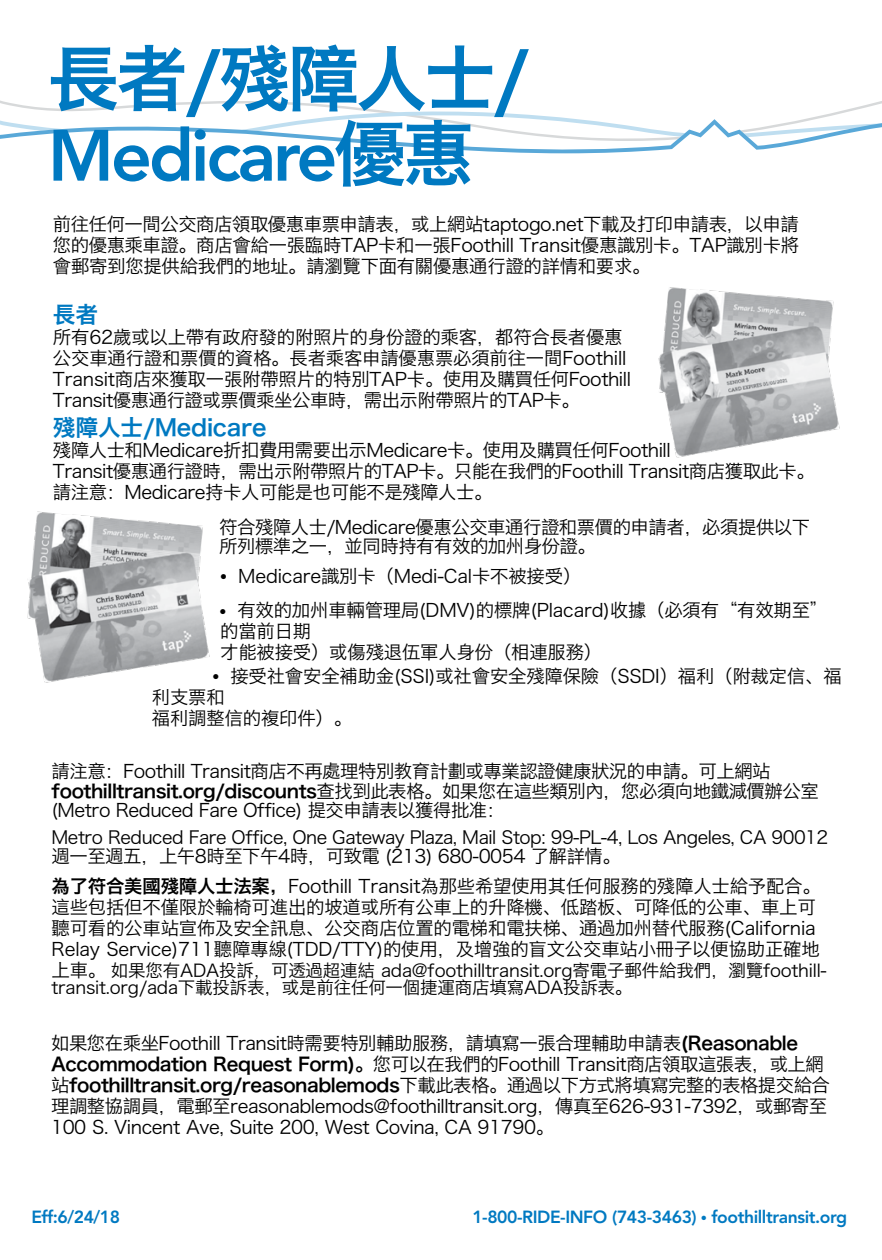
<style>
.page{position:relative;width:882px;height:1260px;background:#fff}
.page>*{position:absolute;margin:0;border:0;box-sizing:border-box;transform-origin:0 0}
.t1{font:800 71.75px "Avenir LT Pro";letter-spacing:-.045em;color:#0079c1}
.t2{font:71.75px "Hiragino Sans GB W6";letter-spacing:-.045em;color:#0079c1}
.t3{font:22.75px "Hiragino Sans GB W6";letter-spacing:-.01em;color:#0079c1}
.t4{font:18.38px/21px "Hiragino Sans GB W3";letter-spacing:-.025em;color:#000}
.t5{font:18.38px "Hiragino Sans GB W6";letter-spacing:-.025em;color:#000}
.t6{font:17.85px "Hiragino Sans GB W3";letter-spacing:-.025em;color:#000}
.t7{font:17.5px/17.7px "Hiragino Sans GB W3";letter-spacing:-.01em;color:#000}
.t8{font:800 17.5px "Avenir LT Pro";letter-spacing:-.025em;color:#0079c1}
.s1{font-family:"Hiragino Sans GB W6";font-weight:400}
.s2{font-family:"Hiragino Sans GB W3"}
.s3{font-family:"Hiragino Sans GB W6"}
.s4{font-size:18.38px}
</style>
<div class="page">
<svg style="left:0;top:100px;width:882px;height:54px"></svg>
<img style="left:658px;top:287px;width:182px;height:171px">
<img style="left:27px;top:511px;width:183px;height:172px">
<h1 class="t2" style="left:48px;top:31px;width:484px">長者/殘障人士/</h1>
<h1 class="t1" style="left:48px;top:113px;width:428px">Medicare<span class="s1">優惠</span></h1>
<p class="t4" style="left:53px;top:214px;width:748px;text-align:justify">前往任何一間公交商店領取優惠車票申請表，或上網站taptogo.net下載及打印申請表，以申請您的優惠乘車證。商店會給一張臨時TAP卡和一張Foothill Transit優惠識別卡。TAP識別卡將會郵寄到您提供給我們的地址。請瀏覽下面有關優惠通行證的詳情和要求。</p>
<p class="t3" style="left:53px;top:299px;width:47px">長者</p>
<p class="t4" style="left:53px;top:326px;width:579px">所有62歲或以上帶有政府發的附照片的身份證的乘客，都符合長者優惠公交車通行證和票價的資格。長者乘客申請優惠票必須前往一間Foothill Transit商店來獲取一張附帶照片的特別TAP卡。使用及購買任何Foothill Transit優惠通行證或票價乘坐公車時，需出示附帶照片的TAP卡。</p>
<p class="t3" style="left:53px;top:413px;width:215px">殘障人士/Medicare</p>
<p class="t4" style="left:53px;top:440px;width:763px">殘障人士和Medicare折扣費用需要出示Medicare卡。使用及購買任何Foothill<br>Transit優惠通行證時，需出示附帶照片的TAP卡。只能在我們的Foothill Transit商店獲取此卡。請注意：Medicare持卡人可能是也可能不是殘障人士。</p>
<p class="t4" style="left:219px;top:517px;width:592px;line-height:19.2px">符合殘障人士/Medicare優惠公交車通行證和票價的申請者，必須提供以下所列標準之一，並同時持有有效的加州身份證。</p>
<p class="t4" style="left:221px;top:565px;width:362px">● Medicare識別卡（Medi-Cal卡不被接受）</p>
<p class="t4" style="left:220px;top:599px;width:610px">● 有效的加州車輛管理局(DMV)的標牌(Placard)收據（必須有“有效期至”的當前日期<br>才能被接受）或傷殘退伍軍人身份（相連服務）</p>
<p class="t4" style="left:152px;top:665px;width:691px;text-indent:61px">● 接受社會安全補助金(SSI)或社會安全殘障保險（SSDI）福利（附裁定信、福利支票和<br>福利調整信的複印件）。</p>
<p class="t4" style="left:52px;top:761px;width:721px">請注意：Foothill Transit商店不再處理特別教育計劃或專業認證健康狀況的申請。可上網站</p>
<p class="t5" style="left:52px;top:779px;width:769px">foothilltransit.org/discounts<span class="s2">查找到此表格。如果您在這些類別內，您必須向地鐵減價辦公室</span></p>
<p class="t4" style="left:52px;top:799px;width:455px">(Metro Reduced Fare Office) 提交申請表以獲得批准：</p>
<p class="t6" style="left:52px;top:826px;width:778px">Metro Reduced Fare Office, One Gateway Plaza, Mail Stop: 99-PL-4, Los Angeles, CA 90012</p>
<p class="t4" style="left:52px;top:841px;width:771px;line-height:29.8px">週一至週五，上午8時至下午4時，可致電 (213) 680-0054 了解詳情。<br><span class="s3">為了符合美國殘障人士法案，</span>Foothill Transit為那些希望使用其任何服務的殘障人士給予配合。</p>
<p class="t4" style="left:52px;top:896px;width:770px">這些包括但不僅限於輪椅可進出的坡道或所有公車上的升降機、低踏板、可降低的公車、車上可聽可看的公車站宣佈及安全訊息、公交商店位置的電梯和電扶梯、通過加州替代服務(California<br>Relay Service)711聽障專線(TDD/TTY)的使用，及增強的盲文公交車站小冊子以便協助正確地</p>
<p class="t7" style="left:52px;top:961px;width:777px"><span class="s4">上車。</span>如果您有ADA投訴，可透過超連結 ada@foothilltransit.org寄電子郵件給我們，瀏覽foothill&shy;transit.org/ada下載投訴表，或是前往任何一個捷運商店填寫ADA投訴表。</p>
<p class="t4" style="left:51px;top:1033px;width:774px">如果您在乘坐Foothill Transit時需要特別輔助服務，請填寫一張合理輔助申請表<span class="s3">(Reasonable<br>Accommodation Request Form)。</span>您可以在我們的Foothill Transit商店領取這張表，或上網</p>
<p class="t5" style="left:51px;top:1073px;width:780px"><span class="s2">站</span>foothilltransit.org/reasonablemods<span class="s2">下載此表格。通過以下方式將填寫完整的表格提交給合</span></p>
<p class="t4" style="left:51px;top:1096px;width:778px">理調整協調員，電郵至reasonablemods@foothilltransit.org，傳真至626-931-7392，或郵寄至<br>100 S. Vincent Ave, Suite 200, West Covina, CA 91790。</p>
<p class="t8" style="left:31px;top:1207px;width:90px">Eff:6/24/18</p>
<p class="t8" style="left:472px;top:1207px;width:376px">1-800-RIDE-INFO (743-3463) ● foothilltransit.org</p>
</div>
